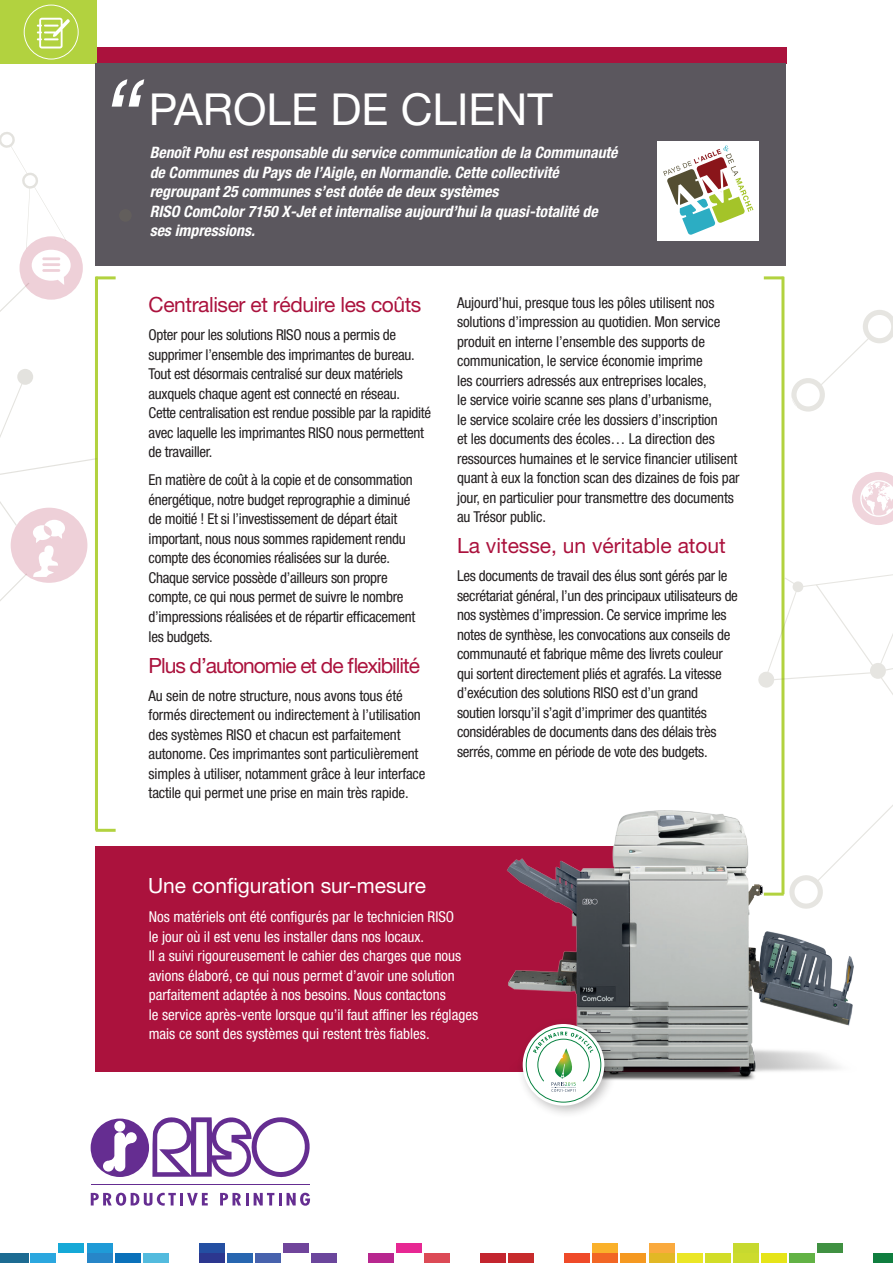
<style>
.page{position:relative;width:893px;height:1263px;background:#fff}
.page>*{position:absolute;margin:0;border:0;box-sizing:border-box;transform-origin:0 0}
.t1{font:44.1px "Helvetica Neue";color:#fff}
.t2{font:21px "Helvetica Neue";letter-spacing:-.05em;color:#ab123d}
.t3{font:21px "Helvetica Neue";letter-spacing:-.02em;color:#ab123d}
.t4{font:21px "Helvetica Neue";color:#ab123d}
.t5{font:21px "Helvetica Neue";color:#fff}
.t6{font:italic 700 condensed 15.75px/19.5px "Helvetica Neue";color:#fff}
.t7{font:condensed 15px/19.5px "Helvetica Neue";letter-spacing:-.02em;color:#231f20}
.t8{font:condensed 15px/19.5px "Helvetica Neue";color:#fff}
</style>
<div class="page">
<div style="left:95px;top:846px;width:646px;height:225px;background:#ab123d"></div>
<div style="left:95px;top:47px;width:691px;height:17px;background:#ab123d"></div>
<div style="left:0;top:0;width:96px;height:64px;background:#b2d23f"></div>
<div style="left:817px;top:1243px;width:26px;height:9px;background:#409142"></div>
<div style="left:733px;top:1243px;width:26px;height:9px;background:#c7d92f"></div>
<div style="left:649px;top:1243px;width:25px;height:9px;background:#faaa3e"></div>
<div style="left:592px;top:1243px;width:26px;height:9px;background:#fab12b"></div>
<div style="left:396px;top:1243px;width:25px;height:9px;background:#e72893"></div>
<div style="left:283px;top:1243px;width:26px;height:9px;background:#70459b"></div>
<div style="left:199px;top:1243px;width:26px;height:9px;background:#244fa2"></div>
<div style="left:87px;top:1243px;width:25px;height:9px;background:#1f9bd7"></div>
<div style="left:59px;top:1243px;width:25px;height:9px;background:#16a9d7"></div>
<div style="left:873px;top:1253px;width:20px;height:10px;background:#107e3f"></div>
<div style="left:789px;top:1253px;width:26px;height:10px;background:#62b245"></div>
<div style="left:761px;top:1253px;width:26px;height:10px;background:#e6e418"></div>
<div style="left:733px;top:1253px;width:26px;height:10px;background:#ccdb2e"></div>
<div style="left:705px;top:1253px;width:26px;height:10px;background:#d2dd28"></div>
<div style="left:649px;top:1253px;width:25px;height:10px;background:#e2b825"></div>
<div style="left:621px;top:1253px;width:25px;height:10px;background:#f59921"></div>
<div style="left:592px;top:1253px;width:26px;height:10px;background:#f26625"></div>
<div style="left:564px;top:1253px;width:26px;height:10px;background:#ef4a29"></div>
<div style="left:508px;top:1253px;width:26px;height:10px;background:#c72b2c"></div>
<div style="left:480px;top:1253px;width:26px;height:10px;background:#c3252f"></div>
<div style="left:424px;top:1253px;width:26px;height:10px;background:#dc4a56"></div>
<div style="left:368px;top:1253px;width:25px;height:10px;background:#b8278f"></div>
<div style="left:311px;top:1253px;width:26px;height:10px;background:#6b469c"></div>
<div style="left:255px;top:1253px;width:26px;height:10px;background:#4762ad"></div>
<div style="left:227px;top:1253px;width:26px;height:10px;background:#2866b0"></div>
<div style="left:199px;top:1253px;width:26px;height:10px;background:#2c378f"></div>
<div style="left:143px;top:1253px;width:26px;height:10px;background:#53bbde"></div>
<div style="left:87px;top:1253px;width:25px;height:10px;background:#2786c8"></div>
<div style="left:31px;top:1253px;width:25px;height:10px;background:#2ba7df"></div>
<div style="left:0;top:1253px;width:28px;height:10px;background:#1d6b92"></div>
<div style="left:115px;top:1253px;width:26px;height:10px;background:#0a71ba"></div>
<div style="left:677px;top:1253px;width:25px;height:10px;background:#ebe626"></div>
<svg style="left:91px;top:1117px;width:219px;height:61px"></svg>
<svg style="left:91px;top:1192px;width:117px;height:14px"></svg>
<svg style="left:220px;top:1192px;width:90px;height:14px"></svg>
<hr style="left:91px;top:1184px;width:219px;height:1px;background:#652d91">
<div style="left:95px;top:64px;width:691px;height:202px;background:#5b575e"></div>
<hr style="left:95px;top:277px;width:3px;height:553px;background:#b2d23f">
<hr style="left:96px;top:276px;width:20px;height:3px;background:#b2d23f">
<hr style="left:96px;top:829px;width:20px;height:3px;background:#b2d23f">
<svg style="left:112px;top:79px;width:32px;height:28px"></svg>
<hr style="left:781px;top:277px;width:3px;height:617px;background:#b2d23f">
<hr style="left:764px;top:276px;width:20px;height:3px;background:#b2d23f">
<div style="left:657px;top:141px;width:101px;height:100px;background:#fff"></div>
<svg style="left:663px;top:145px;width:90px;height:90px"></svg>
<div style="left:119px;top:209px;width:13px;height:13px;background:#625e5c;border-radius:50%"></div>
<svg style="left:0;top:132px;width:97px;height:469px"></svg>
<svg style="left:24px;top:5px;width:55px;height:55px"></svg>
<svg style="left:758px;top:310px;width:135px;height:410px"></svg>
<img style="left:483px;top:799px;width:388px;height:281px">
<div style="left:516px;top:1017px;width:102px;height:102px;background:#231f20;opacity:.3"></div>
<svg style="left:523px;top:1024px;width:81px;height:82px"></svg>
<svg style="left:526px;top:1027px;width:75px;height:75px"></svg>
<p class="t1" style="left:149px;top:83px;width:405px">PAROLE DE CLIENT</p>
<p class="t6" style="left:150px;top:143px;width:469px">Benoît Pohu est responsable du service communication de la Communauté de Communes du Pays de l’Aigle, en Normandie. Cette collectivité regroupant 25 communes s’est dotée de deux systèmes<br>RISO ComColor 7150 X-Jet et internalise aujourd’hui la quasi-totalité de ses impressions.</p>
<p class="t3" style="left:149px;top:292px;width:274px">Centraliser et réduire les coûts</p>
<p class="t7" style="left:149px;top:325px;width:284px">Opter pour les solutions RISO nous a permis de supprimer l’ensemble des imprimantes de bureau.<br>Tout est désormais centralisé sur deux matériels auxquels chaque agent est connecté en réseau.<br>Cette centralisation est rendue possible par la rapidité avec laquelle les imprimantes RISO nous permettent de travailler.</p>
<p class="t7" style="left:149px;top:470px;width:268px">En matière de coût à la copie et de consommation énergétique, notre budget reprographie a diminué de moitié ! Et si l’investissement de départ était important, nous nous sommes rapidement rendu compte des économies réalisées sur la durée.<br>Chaque service possède d’ailleurs son propre compte, ce qui nous permet de suivre le nombre d’impressions réalisées et de répartir efficacement les budgets.</p>
<p class="t2" style="left:149px;top:652px;width:273px">Plus d’autonomie et de flexibilité</p>
<p class="t7" style="left:149px;top:685px;width:278px">Au sein de notre structure, nous avons tous été formés directement ou indirectement à l’utilisation des systèmes RISO et chacun est parfaitement autonome. Ces imprimantes sont particulièrement simples à utiliser, notamment grâce à leur interface tactile qui permet une prise en main très rapide.</p>
<p class="t7" style="left:457px;top:293px;width:284px">Aujourd’hui, presque tous les pôles utilisent nos solutions d’impression au quotidien. Mon service produit en interne l’ensemble des supports de communication, le service économie imprime<br>les courriers adressés aux entreprises locales,<br>le service voirie scanne ses plans d’urbanisme,<br>le service scolaire crée les dossiers d’inscription<br>et les documents des écoles… La direction des ressources humaines et le service financier utilisent quant à eux la fonction scan des dizaines de fois par jour, en particulier pour transmettre des documents au Trésor public.</p>
<p class="t4" style="left:457px;top:533px;width:270px">La vitesse, un véritable atout</p>
<p class="t7" style="left:457px;top:566px;width:282px">Les documents de travail des élus sont gérés par le secrétariat général, l’un des principaux utilisateurs de nos systèmes d’impression. Ce service imprime les notes de synthèse, les convocations aux conseils de communauté et fabrique même des livrets couleur qui sortent directement pliés et agrafés. La vitesse d’exécution des solutions RISO est d’un grand soutien lorsqu’il s’agit d’imprimer des quantités considérables de documents dans des délais très serrés, comme en période de vote des budgets.</p>
<p class="t5" style="left:148px;top:872px;width:280px">Une configuration sur-mesure</p>
<p class="t8" style="left:149px;top:907px;width:331px">Nos matériels ont été configurés par le technicien RISO<br>le jour où il est venu les installer dans nos locaux.<br>Il a suivi rigoureusement le cahier des charges que nous avions élaboré, ce qui nous permet d’avoir une solution parfaitement adaptée à nos besoins. Nous contactons<br>le service après-vente lorsque qu’il faut affiner les réglages mais ce sont des systèmes qui restent très fiables.</p>
</div>
